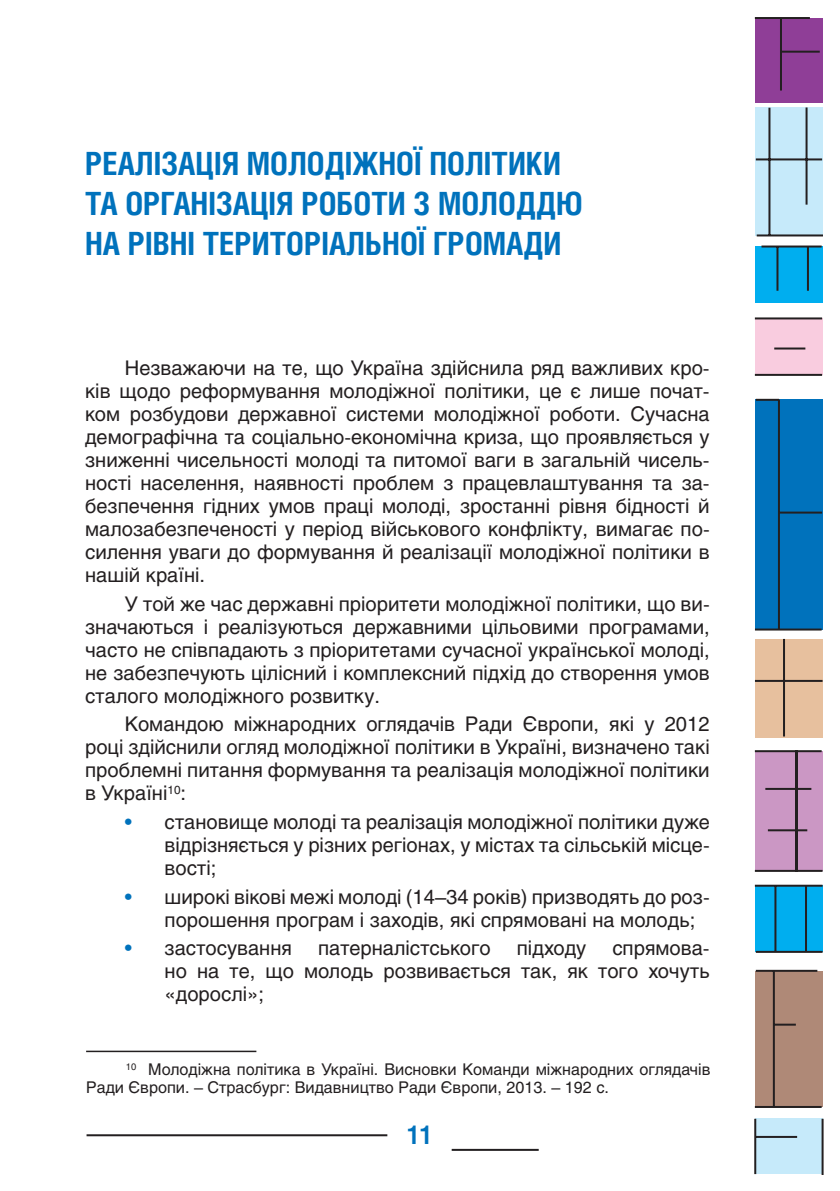
<style>
.page{position:relative;width:840px;height:1191px;background:#fff}
.page>*{position:absolute;margin:0;border:0;box-sizing:border-box;transform-origin:0 0}
.t1{font:700 32px/40px "Helios Cond";color:#0072bc}
.t2{font:700 26px "Helios Cond";color:#0072bc}
.t3{font:20px/23px "Helios";color:#231f20;text-align:justify}
.t4{font:16px/18px "Helios";color:#231f20}
.s1{color:#0072bc}
</style>
<div class="page">
<div style="left:754px;top:18px;width:68px;height:84px;background:#8f3e97"></div>
<div style="left:754px;top:108px;width:68px;height:128px;background:#c6eafa"></div>
<div style="left:754px;top:399px;width:68px;height:230px;background:#0072bc"></div>
<div style="left:754px;top:639px;width:68px;height:98px;background:#e7c09e"></div>
<div style="left:754px;top:885px;width:68px;height:67px;background:#00aeef"></div>
<div style="left:754px;top:247px;width:68px;height:56px;background:#00aeef"></div>
<div style="left:754px;top:318px;width:68px;height:57px;background:#f9ccdf"></div>
<div style="left:754px;top:751px;width:68px;height:120px;background:#cb97c4"></div>
<div style="left:754px;top:970px;width:68px;height:136px;background:#af8977"></div>
<div style="left:754px;top:1118px;width:68px;height:56px;background:#c6eafa"></div>
<hr style="left:754px;top:17px;width:55px;height:2px;background:#231f20">
<hr style="left:779px;top:18px;width:2px;height:73px;background:#231f20">
<hr style="left:780px;top:51px;width:39px;height:2px;background:#231f20">
<hr style="left:768px;top:108px;width:2px;height:127px;background:#231f20">
<hr style="left:756px;top:234px;width:66px;height:2px;background:#231f20">
<hr style="left:755px;top:158px;width:66px;height:2px;background:#231f20">
<hr style="left:805px;top:107px;width:2px;height:98px;background:#231f20">
<hr style="left:761px;top:245px;width:60px;height:2px;background:#231f20">
<hr style="left:776px;top:246px;width:2px;height:45px;background:#231f20">
<hr style="left:806px;top:246px;width:2px;height:45px;background:#231f20">
<hr style="left:754px;top:317px;width:67px;height:2px;background:#231f20">
<hr style="left:754px;top:374px;width:67px;height:2px;background:#231f20">
<hr style="left:773px;top:347px;width:31px;height:2px;background:#231f20">
<hr style="left:754px;top:628px;width:67px;height:2px;background:#231f20">
<hr style="left:777px;top:399px;width:2px;height:230px;background:#231f20">
<hr style="left:778px;top:511px;width:43px;height:2px;background:#231f20">
<hr style="left:755px;top:399px;width:23px;height:2px;background:#231f20">
<hr style="left:782px;top:639px;width:2px;height:97px;background:#231f20">
<hr style="left:754px;top:680px;width:68px;height:2px;background:#231f20">
<hr style="left:754px;top:750px;width:67px;height:2px;background:#231f20">
<hr style="left:754px;top:870px;width:68px;height:2px;background:#231f20">
<hr style="left:767px;top:829px;width:39px;height:2px;background:#231f20">
<hr style="left:764px;top:788px;width:46px;height:2px;background:#231f20">
<hr style="left:795px;top:750px;width:2px;height:121px;background:#231f20">
<hr style="left:754px;top:884px;width:68px;height:2px;background:#231f20">
<hr style="left:755px;top:951px;width:67px;height:2px;background:#231f20">
<hr style="left:804px;top:885px;width:2px;height:67px;background:#231f20">
<hr style="left:774px;top:885px;width:2px;height:67px;background:#231f20">
<hr style="left:755px;top:969px;width:61px;height:2px;background:#231f20">
<hr style="left:772px;top:970px;width:2px;height:137px;background:#231f20">
<hr style="left:754px;top:1106px;width:67px;height:2px;background:#231f20">
<hr style="left:773px;top:1023px;width:22px;height:2px;background:#231f20">
<hr style="left:753px;top:1118px;width:2px;height:56px;background:#231f20">
<hr style="left:754px;top:1136px;width:42px;height:2px;background:#231f20">
<hr style="left:821px;top:1118px;width:2px;height:57px;background:#231f20">
<hr style="left:86px;top:1134px;width:301px;height:2px;background:#231f20">
<hr style="left:451px;top:1148px;width:87px;height:2px;background:#231f20">
<hr style="left:86px;top:1050px;width:170px;height:2px;background:#231f20">
<h1 class="t1" style="left:85px;top:146px;width:498px">РЕАЛІЗАЦІЯ МОЛОДІЖНОЇ ПОЛІТИКИ<br>ТА ОРГАНІЗАЦІЯ РОБОТИ З МОЛОДДЮ<br>НА РІВНІ ТЕРИТОРІАЛЬНОЇ ГРОМАДИ</h1>
<p class="t3" style="left:85px;top:358px;width:625px;text-indent:40px">Незважаючи на те, що Україна здійснила ряд важливих кро&shy;ків щодо реформування молодіжної політики, це є лише почат&shy;ком розбудови державної системи молодіжної роботи. Сучасна демографічна та соціально-економічна криза, що проявляється у зниженні чисельності молоді та питомої ваги в загальній чисель&shy;ності населення, наявності проблем з працевлаштування та за&shy;безпечення гідних умов праці молоді, зростанні рівня бідності й малозабезпеченості у період військового конфлікту, вимагає по&shy;силення уваги до формування й реалізації молодіжної політики в нашій країні.</p>
<p class="t3" style="left:85px;top:593px;width:625px;text-indent:40px">У той же час державні пріоритети молодіжної політики, що ви&shy;значаються і реалізуються державними цільовими програмами, часто не співпадають з пріоритетами сучасної української молоді, не забезпечують цілісний і комплексний підхід до створення умов сталого молодіжного розвитку.</p>
<p class="t3" style="left:85px;top:714px;width:625px;text-indent:40px">Командою міжнародних оглядачів Ради Європи, які у 2012 році здійснили огляд молодіжної політики в Україні, визначено такі проблемні питання формування та реалізація молодіжної політики в Україні<sup>10</sup>:</p>
<p class="t3" style="left:164px;top:812px;width:546px;text-indent:-40px"><span class="s1">•</span> становище молоді та реалізація молодіжної політики дуже відрізняється у різних регіонах, у містах та сільській місце&shy;вості;</p>
<p class="t3" style="left:164px;top:886px;width:546px;text-indent:-40px"><span class="s1">•</span> широкі вікові межі молоді (14–34 років) призводять до роз&shy;порошення програм і заходів, які спрямовані на молодь;</p>
<p class="t3" style="left:125px;top:938px;width:168px"><span class="s1">•</span> застосування</p>
<p class="t3" style="left:318px;top:938px;width:174px">патерналістського</p>
<p class="t3" style="left:516px;top:938px;width:71px">підходу</p>
<p class="t3" style="left:164px;top:938px;width:546px;text-indent:447px">спрямова&shy;но на те, що молодь розвивається так, як того хочуть «дорослі»;</p>
<p class="t4" style="left:86px;top:1061px;width:625px;text-indent:40px"><sup>10</sup> Молодіжна політика в Україні. Висновки Команди міжнародних оглядачів<br>Ради Європи. – Страсбург: Видавництво Ради Європи, 2013. – 192 с.</p>
<h2 class="t2" style="left:407px;top:1125px;width:26px">11</h2>
</div>
